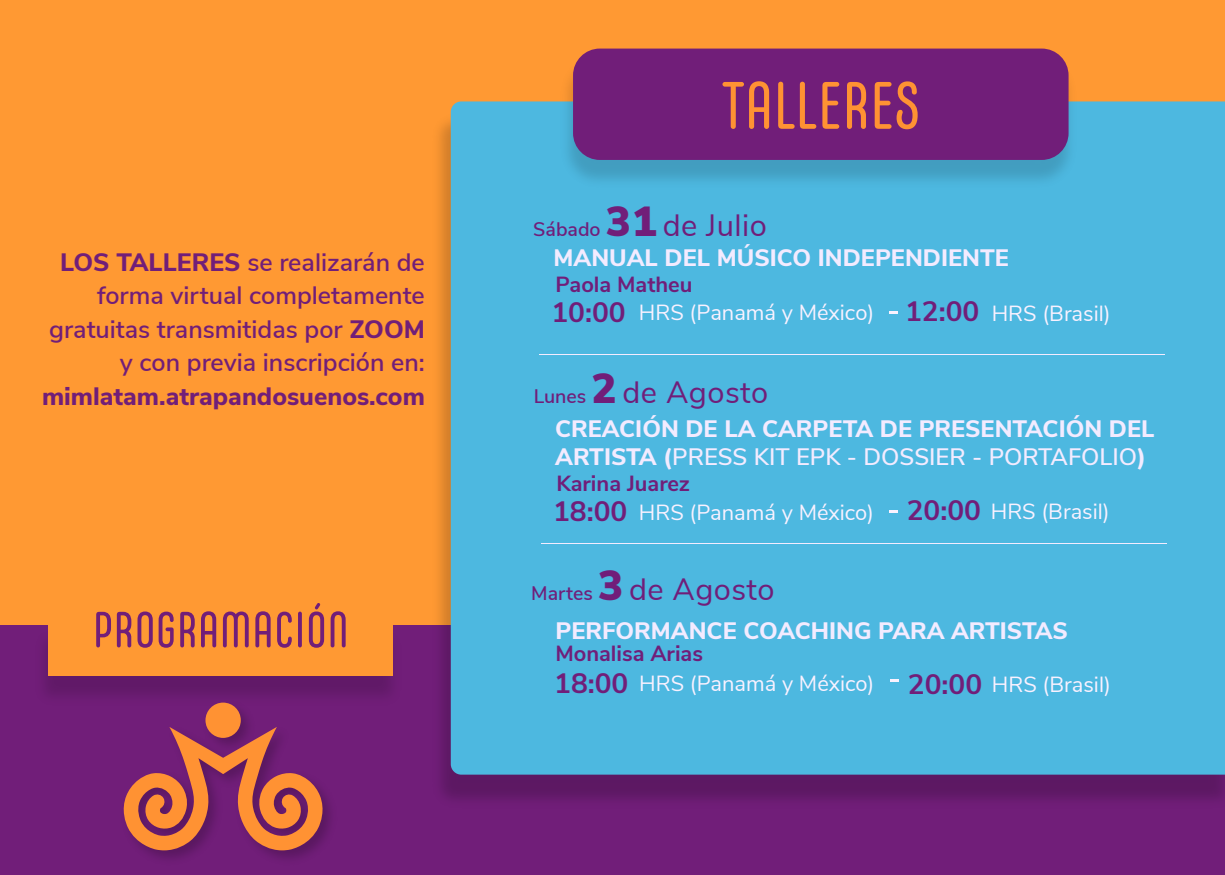
<style>
.page{position:relative;width:1225px;height:875px;background:#fff}
.page>*{position:absolute;margin:0;border:0;box-sizing:border-box;transform-origin:0 0}
.t1{font:66.94px "Carl Marx";color:#ff9233}
.t2{font:50.75px "Carl Marx";color:#711e79}
.t3{font:30.71px "Nunito Sans";letter-spacing:.015em;color:#711e79}
.t4{font:600 25.11px/33.4px "Nunito Sans";color:#711e79;text-align:right}
.t5{font:800 25.11px "Nunito Sans";color:#711e79}
.t6{font:800 23.8px/28.5px "Nunito Sans";color:#f3ebff}
.t7{font:21.88px "Nunito Sans";color:#f9f1ff}
.t8{font:700 21.88px "Nunito Sans";color:#711e79}
.s1{font-weight:800}
.s2{font-weight:600;font-size:19.6px}
.s3{font-weight:900;font-size:41.91px}
.s4{font-weight:700;font-size:28px;color:#711e79}
.s5{font-weight:600}
</style>
<div class="page">
<div style="left:0;top:0;width:1225px;height:647px;background:#f93"></div>
<div style="left:0;top:625px;width:1225px;height:250px;background:#711e79"></div>
<img style="left:438px;top:110px;width:786px;height:689px">
<div style="left:451px;top:101px;width:774px;height:674px;background:#4db8e0"></div>
<img style="left:556px;top:51px;width:525px;height:141px">
<div style="left:573px;top:49px;width:496px;height:111px;background:#711e79;border-radius:27px"></div>
<div style="left:46px;top:625px;width:344px;height:69px;background:#611968"></div>
<div style="left:49px;top:622px;width:344px;height:54px;background:#f93"></div>
<img style="left:147px;top:702px;width:183px;height:156px">
<svg style="left:123px;top:703px;width:203px;height:147px"></svg>
<hr style="left:539px;top:354px;width:626px;height:1px;background:#f3ebff">
<hr style="left:541px;top:543px;width:626px;height:1px;background:#f3ebff">
<svg style="left:889px;top:312px;width:9px;height:2px"></svg>
<svg style="left:889px;top:511px;width:9px;height:2px"></svg>
<svg style="left:890px;top:679px;width:9px;height:3px"></svg>
<p class="t4" style="left:49px;top:244px;width:377px"><span class="s1">LOS TALLERES</span> se realizarán de forma virtual completamente gratuitas transmitidas por <span class="s1">ZOOM </span>y con previa inscripción en:</p>
<p class="t5" style="left:42px;top:377px;width:384px">mimlatam.atrapandosuenos.com</p>
<h2 class="t2" style="left:93px;top:601px;width:258px">PROGRAMACIÓN</h2>
<h1 class="t1" style="left:721px;top:68px;width:201px">TALLERES</h1>
<p class="t3" style="left:533px;top:203px;width:235px"><span class="s2">Sábado</span> <span class="s3">31</span> de Julio</p>
<p class="t6" style="left:554px;top:242px;width:457px">MANUAL DEL MÚSICO INDEPENDIENTE</p>
<p class="t7" style="left:551px;top:297px;width:561px"><span class="s4">10:00</span> HRS (Panamá y México) <span class="s4">12:00</span> HRS (Brasil)</p>
<p class="t8" style="left:555px;top:268px;width:139px">Paola Matheu</p>
<p class="t3" style="left:534px;top:370px;width:236px"><span class="s2">Lunes</span> <span class="s3">2</span> de Agosto</p>
<p class="t6" style="left:555px;top:413px;width:601px">CREACIÓN DE LA CARPETA DE PRESENTACIÓN DEL<br>ARTISTA (<span class="s5">PRESS KIT EPK - DOSSIER - PORTAFOLIO</span>)</p>
<p class="t7" style="left:553px;top:496px;width:558px"><span class="s4">18:00</span> HRS (Panamá y México) <span class="s4">20:00</span> HRS (Brasil)</p>
<p class="t8" style="left:556px;top:467px;width:135px">Karina Juarez</p>
<p class="t3" style="left:531px;top:567px;width:245px"><span class="s2">Martes</span> <span class="s3">3</span> de Agosto</p>
<p class="t6" style="left:555px;top:615px;width:514px">PERFORMANCE COACHING PARA ARTISTAS</p>
<p class="t7" style="left:554px;top:668px;width:558px"><span class="s4">18:00</span> HRS (Panamá y México) <span class="s4">20:00</span> HRS (Brasil)</p>
<p class="t8" style="left:555px;top:638px;width:149px">Monalisa Arias</p>
</div>
